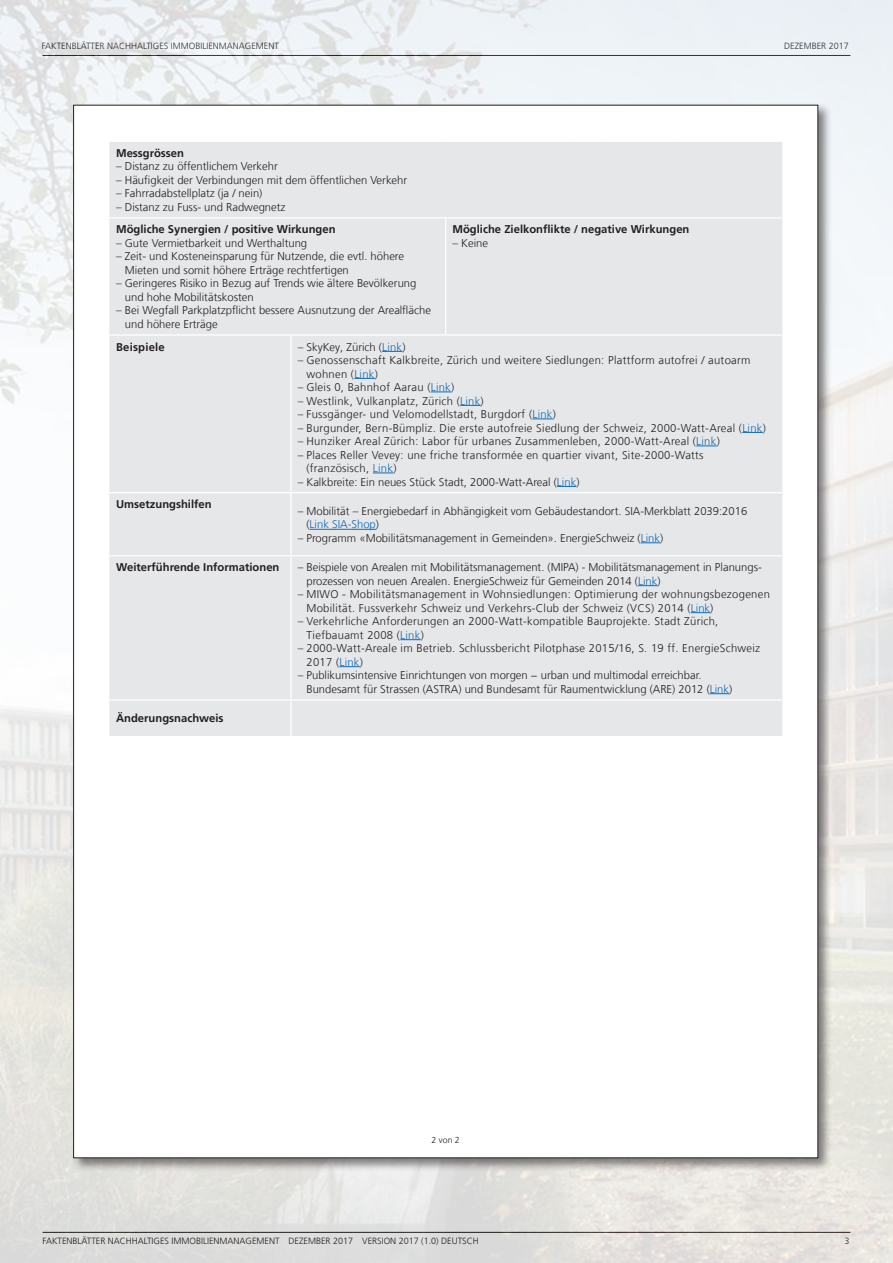
<style>
.page{position:relative;width:893px;height:1263px;background:#fff}
.page>*{position:absolute;margin:0;border:0;box-sizing:border-box;transform-origin:0 0}
.t1{font:300 11.25px/13.5px "Frutiger LT Com";color:#231f20}
.t2{font:300 11.25px/13.5px "Frutiger LT Com";letter-spacing:.025em;color:#231f20}
.t3{font:700 11.25px "Frutiger LT Com";color:#231f20}
.t4{font:700 11.25px "Frutiger LT Com";letter-spacing:.02em;color:#231f20}
.t5{font:300 9px "Frutiger LT Com";color:#231f20}
.t6{font:300 8.7px "Frutiger LT Com";color:#231f20}
.s1{color:#0e6bb6}
</style>
<div class="page">
<img style="left:0;top:0;width:893px;height:1263px">
<div style="left:71px;top:103px;width:761px;height:1069px;background:#231f20;opacity:.56"></div>
<div style="left:74px;top:105px;width:744px;height:1053px;background:#fff"></div>
<div style="left:109px;top:142px;width:673px;height:594px;background:#e6e7e9"></div>
<hr style="left:109px;top:217px;width:182px;height:1px;background:#fff">
<hr style="left:291px;top:217px;width:155px;height:1px;background:#fff">
<hr style="left:446px;top:217px;width:124px;height:1px;background:#fff">
<hr style="left:445px;top:218px;width:1px;height:116px;background:#fff">
<hr style="left:570px;top:217px;width:37px;height:1px;background:#fff">
<hr style="left:607px;top:217px;width:69px;height:1px;background:#fff">
<hr style="left:676px;top:217px;width:106px;height:1px;background:#fff">
<hr style="left:109px;top:334px;width:182px;height:2px;background:#fff">
<hr style="left:291px;top:334px;width:155px;height:2px;background:#fff">
<hr style="left:290px;top:336px;width:2px;height:156px;background:#fff">
<hr style="left:446px;top:334px;width:124px;height:2px;background:#fff">
<hr style="left:570px;top:334px;width:37px;height:2px;background:#fff">
<hr style="left:607px;top:334px;width:69px;height:2px;background:#fff">
<hr style="left:676px;top:334px;width:106px;height:2px;background:#fff">
<hr style="left:109px;top:492px;width:182px;height:1px;background:#fff">
<hr style="left:291px;top:492px;width:155px;height:1px;background:#fff">
<hr style="left:290px;top:493px;width:2px;height:62px;background:#fff">
<hr style="left:446px;top:492px;width:124px;height:1px;background:#fff">
<hr style="left:570px;top:492px;width:37px;height:1px;background:#fff">
<hr style="left:607px;top:492px;width:69px;height:1px;background:#fff">
<hr style="left:676px;top:492px;width:106px;height:1px;background:#fff">
<hr style="left:109px;top:555px;width:182px;height:1px;background:#fff">
<hr style="left:291px;top:555px;width:155px;height:1px;background:#fff">
<hr style="left:290px;top:556px;width:2px;height:143px;background:#fff">
<hr style="left:446px;top:555px;width:124px;height:1px;background:#fff">
<hr style="left:570px;top:555px;width:37px;height:1px;background:#fff">
<hr style="left:607px;top:555px;width:69px;height:1px;background:#fff">
<hr style="left:676px;top:555px;width:106px;height:1px;background:#fff">
<hr style="left:290px;top:700px;width:2px;height:36px;background:#fff">
<hr style="left:109px;top:699px;width:182px;height:1px;background:#fff">
<hr style="left:291px;top:699px;width:155px;height:1px;background:#fff">
<hr style="left:446px;top:699px;width:124px;height:1px;background:#fff">
<hr style="left:570px;top:699px;width:37px;height:1px;background:#fff">
<hr style="left:607px;top:699px;width:69px;height:1px;background:#fff">
<hr style="left:676px;top:699px;width:106px;height:1px;background:#fff">
<svg style="left:382px;top:351px;width:20px;height:1px"></svg>
<svg style="left:354px;top:378px;width:21px;height:1px"></svg>
<svg style="left:431px;top:392px;width:20px;height:1px"></svg>
<svg style="left:460px;top:405px;width:21px;height:1px"></svg>
<svg style="left:532px;top:419px;width:21px;height:1px"></svg>
<svg style="left:742px;top:432px;width:21px;height:1px"></svg>
<svg style="left:696px;top:446px;width:21px;height:1px"></svg>
<svg style="left:373px;top:473px;width:20px;height:1px"></svg>
<svg style="left:557px;top:486px;width:19px;height:1px"></svg>
<hr style="left:310px;top:529px;width:66px;height:1px;background:#0e6bb6">
<svg style="left:641px;top:542px;width:19px;height:1px"></svg>
<svg style="left:638px;top:585px;width:19px;height:1px"></svg>
<svg style="left:691px;top:612px;width:19px;height:1px"></svg>
<svg style="left:400px;top:639px;width:21px;height:1px"></svg>
<svg style="left:339px;top:666px;width:21px;height:1px"></svg>
<svg style="left:710px;top:693px;width:19px;height:1px"></svg>
<p class="t5" style="left:42px;top:41px;width:239px">FAKTENBLÄTTER NACHHALTIGES IMMOBILIENMANAGEMENT</p>
<p class="t5" style="left:784px;top:41px;width:66px">DEZEMBER 2017</p>
<p class="t3" style="left:116px;top:146px;width:69px">Messgrössen</p>
<p class="t1" style="left:116px;top:160px;width:163px">– Distanz zu öffentlichem Verkehr</p>
<p class="t1" style="left:116px;top:173px;width:293px">– Häufigkeit der Verbindungen mit dem öffentlichen Verkehr</p>
<p class="t1" style="left:116px;top:187px;width:148px">– Fahrradabstellplatz (ja / nein)</p>
<p class="t1" style="left:116px;top:200px;width:171px">– Distanz zu Fuss- und Radwegnetz</p>
<p class="t3" style="left:116px;top:223px;width:221px">Mögliche Synergien / positive Wirkungen</p>
<p class="t1" style="left:116px;top:236px;width:193px">– Gute Vermietbarkeit und Werthaltung</p>
<p class="t1" style="left:125px;top:250px;width:281px;text-indent:-9px">– Zeit- und Kosteneinsparung für Nutzende, die evtl. höhere<br>Mieten und somit höhere Erträge rechtfertigen</p>
<p class="t1" style="left:125px;top:277px;width:293px;text-indent:-9px">– Geringeres Risiko in Bezug auf Trends wie ältere Bevölkerung und hohe Mobilitätskosten</p>
<p class="t1" style="left:125px;top:304px;width:308px;text-indent:-9px">– Bei Wegfall Parkplatzpflicht bessere Ausnutzung der Arealfläche und höhere Erträge</p>
<p class="t3" style="left:452px;top:223px;width:238px">Mögliche Zielkonflikte / negative Wirkungen</p>
<p class="t1" style="left:452px;top:236px;width:37px">– Keine</p>
<p class="t4" style="left:116px;top:340px;width:50px">Beispiele</p>
<p class="t1" style="left:298px;top:340px;width:109px">– SkyKey, Zürich (<span class="s1">Link</span>)</p>
<p class="t2" style="left:306px;top:353px;width:446px;text-indent:-9px">– Genossenschaft Kalkbreite, Zürich und weitere Siedlungen: Plattform autofrei / autoarm wohnen (<span class="s1">Link</span>)</p>
<p class="t2" style="left:298px;top:380px;width:158px">– Gleis 0, Bahnhof Aarau (<span class="s1">Link</span>)</p>
<p class="t2" style="left:298px;top:394px;width:187px">– Westlink, Vulkanplatz, Zürich (<span class="s1">Link</span>)</p>
<p class="t2" style="left:298px;top:407px;width:260px">– Fussgänger- und Velomodellstadt, Burgdorf (<span class="s1">Link</span>)</p>
<p class="t2" style="left:298px;top:421px;width:470px">– Burgunder, Bern-Bümpliz. Die erste autofreie Siedlung der Schweiz, 2000-Watt-Areal (<span class="s1">Link</span>)</p>
<p class="t2" style="left:298px;top:434px;width:424px">– Hunziker Areal Zürich: Labor für urbanes Zusammenleben, 2000-Watt-Areal (<span class="s1">Link</span>)</p>
<p class="t2" style="left:306px;top:448px;width:399px;text-indent:-9px">– Places Reller Vevey: une friche transformée en quartier vivant, Site-2000-Watts (französisch, <span class="s1">Link</span>)</p>
<p class="t1" style="left:298px;top:475px;width:283px">– Kalkbreite: Ein neues Stück Stadt, 2000-Watt-Areal (<span class="s1">Link</span>)</p>
<p class="t3" style="left:116px;top:498px;width:97px">Umsetzungshilfen</p>
<p class="t1" style="left:306px;top:504px;width:442px;text-indent:-9px">– Mobilität – Energiebedarf in Abhängigkeit vom Gebäudestandort. SIA-Merkblatt 2039:2016 (<span class="s1">Link SIA-Shop</span>)</p>
<p class="t1" style="left:298px;top:531px;width:367px">– Programm «Mobilitätsmanagement in Gemeinden». EnergieSchweiz (<span class="s1">Link</span>)</p>
<p class="t3" style="left:116px;top:561px;width:165px">Weiterführende Informationen</p>
<p class="t1" style="left:306px;top:561px;width:457px;text-indent:-9px">– Beispiele von Arealen mit Mobilitätsmanagement. (MIPA) - Mobilitätsmanagement in Planungs&shy;prozessen von neuen Arealen. EnergieSchweiz für Gemeinden 2014 (<span class="s1">Link</span>)</p>
<p class="t2" style="left:306px;top:588px;width:465px;text-indent:-9px">– MIWO - Mobilitätsmanagement in Wohnsiedlungen: Optimierung der wohnungsbezogenen<br>Mobilität. Fussverkehr Schweiz und Verkehrs-Club der Schweiz (VCS) 2014 (<span class="s1">Link</span>)</p>
<p class="t2" style="left:306px;top:615px;width:413px;text-indent:-9px">– Verkehrliche Anforderungen an 2000-Watt-kompatible Bauprojekte. Stadt Zürich,<br>Tiefbauamt 2008 (<span class="s1">Link</span>)</p>
<p class="t2" style="left:306px;top:642px;width:455px;text-indent:-9px">– 2000-Watt-Areale im Betrieb. Schlussbericht Pilotphase 2015/16, S. 19 ff. EnergieSchweiz<br>2017 (<span class="s1">Link</span>)</p>
<p class="t1" style="left:306px;top:669px;width:427px;text-indent:-9px">– Publikumsintensive Einrichtungen von morgen − urban und multimodal erreichbar.<br>Bundesamt für Strassen (ASTRA) und Bundesamt für Raumentwicklung (ARE) 2012 (<span class="s1">Link</span>)</p>
<p class="t3" style="left:116px;top:712px;width:109px">Änderungsnachweis</p>
<p class="t6" style="left:432px;top:1134px;width:30px">2 von 2</p>
<p class="t5" style="left:43px;top:1236px;width:438px">FAKTENBLÄTTER NACHHALTIGES IMMOBILIENMANAGEMENT DEZEMBER 2017 VERSION 2017 (1.0) DEUTSCH</p>
<p class="t5" style="left:845px;top:1236px;width:7px">3</p>
</div>
